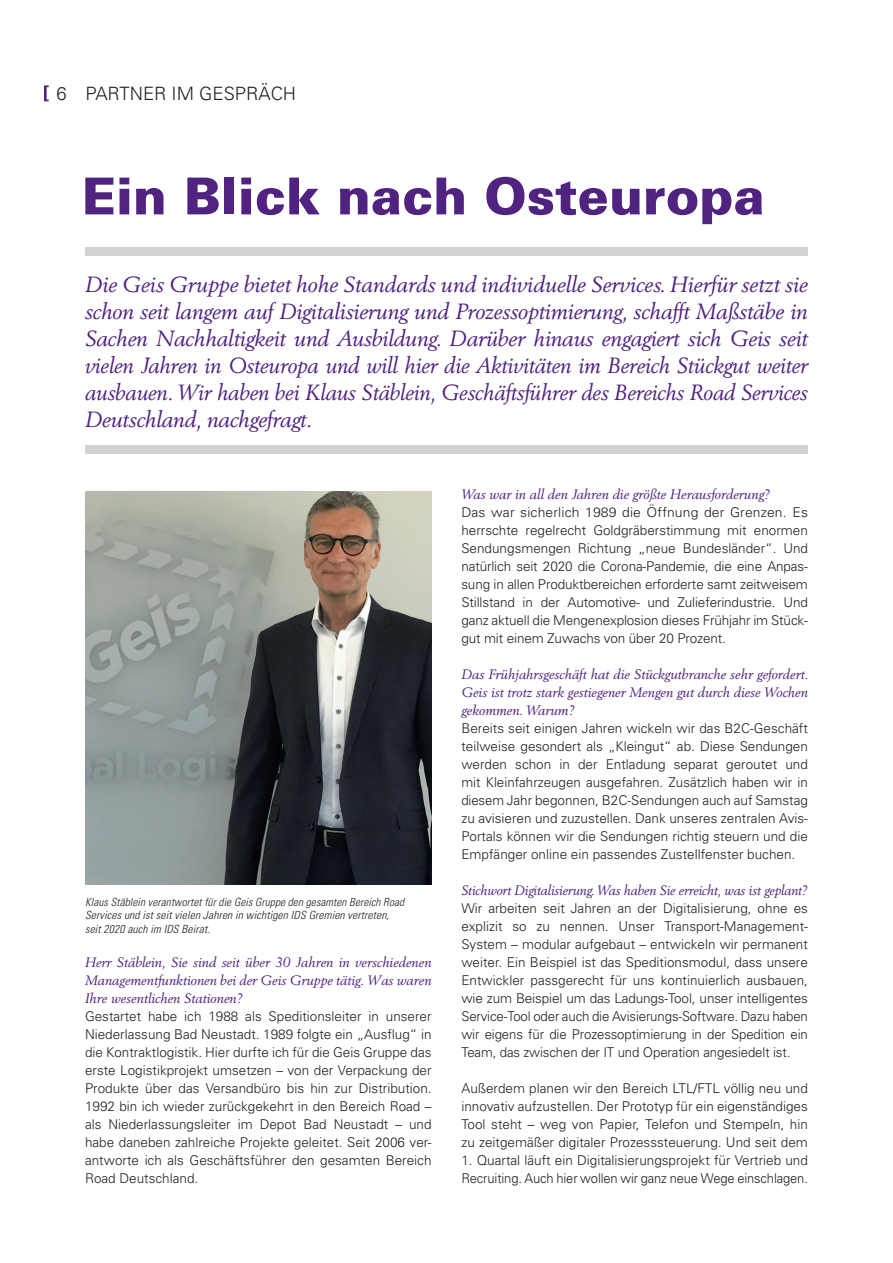
<style>
.page{position:relative;width:893px;height:1263px;background:#fff}
.page>*{position:absolute;margin:0;border:0;box-sizing:border-box;transform-origin:0 0}
.t1{font:900 51px "Univers";color:#502380}
.t2{font:italic 21.75px/27px "Berling";letter-spacing:-.01em;color:#502380;text-align:justify}
.t3{font:300 18.3px "Univers";color:#231f20}
.t4{font:300 13.5px/18px "Univers";color:#231f20;text-align:justify}
.t5{font:italic 13.5px/18px "Berling";color:#502380;text-align:justify}
.t6{font:italic 300 condensed 11.25px/13.5px "Univers";color:#231f20}
</style>
<div class="page">
<svg style="left:44px;top:85px;width:5px;height:16px"></svg>
<div style="left:85px;top:248px;width:723px;height:8px;background:#d1d2d4"></div>
<div style="left:85px;top:445px;width:723px;height:9px;background:#d1d2d4"></div>
<img style="left:85px;top:491px;width:347px;height:393px">
<h3 class="t3" style="left:56px;top:82px;width:241px">6 PARTNER IM GESPRÄCH</h3>
<h1 class="t1" style="left:82px;top:165px;width:684px">Ein Blick nach Osteuropa</h1>
<p class="t2" style="left:85px;top:271px;width:724px">Die Geis Gruppe bietet hohe Standards und individuelle Services. Hierfür setzt sie schon seit langem auf Digitalisierung und Prozessoptimierung, schafft Maßstäbe in Sachen Nachhaltigkeit und Ausbildung. Darüber hinaus engagiert sich Geis seit vielen Jahren in Osteuropa und will hier die Aktivitäten im Bereich Stückgut weiter ausbauen. Wir haben bei Klaus Stäblein, Geschäftsführer des Bereichs Road Services Deutschland, nachgefragt.</p>
<p class="t6" style="left:85px;top:895px;width:324px">KlausStäblein verantwortetfürdie GeisGruppe den gesamten Bereich Road<br>Servicesund istseitvielen Jahren in wichtigen IDS Gremien vertreten, seit2020 auch im IDS Beirat.</p>
<p class="t5" style="left:85px;top:953px;width:348px">Herr Stäblein, Sie sind seit über 30 Jahren in verschiedenen Managementfunktionen bei der Geis Gruppe tätig. Was waren Ihre wesentlichen Stationen?</p>
<p class="t4" style="left:85px;top:1007px;width:348px">Gestartet habe ich 1988 als Speditionsleiter in unserer Niederlassung Bad Neustadt. 1989 folgte ein „Ausflug“ in die Kontraktlogistik. Hier durfte ich für die Geis Gruppe das erste Logistikprojekt umsetzen – von der Verpackung der Produkte über das Versandbüro bis hin zur Distribution.<br>1992 bin ich wieder zurückgekehrt in den Bereich Road – als Niederlassungsleiter im Depot Bad Neustadt – und habe daneben zahlreiche Projekte geleitet. Seit 2006 ver&shy;antworte ich als Geschäftsführer den gesamten Bereich Road Deutschland.</p>
<p class="t5" style="left:461px;top:485px;width:310px">Was war in all den Jahren die größte Herausforderung?</p>
<p class="t4" style="left:461px;top:503px;width:348px">Das war sicherlich 1989 die Öffnung der Grenzen. Es herrschte regelrecht Goldgräberstimmung mit enormen Sendungsmengen Richtung „neue Bundesländer“. Und natürlich seit 2020 die Corona-Pandemie, die eine Anpas&shy;sung in allen Produktbereichen erforderte samt zeitweisem Stillstand in der Automotive- und Zulieferindustrie. Und ganz aktuell die Mengenexplosion dieses Frühjahr im Stück&shy;gut mit einem Zuwachs von über 20 Prozent.</p>
<p class="t5" style="left:461px;top:665px;width:349px">Das Frühjahrsgeschäft hat die Stückgutbranche sehr gefordert.<br>Geis ist trotz stark gestiegener Mengen gut durch diese Wochen gekommen. Warum?</p>
<p class="t4" style="left:461px;top:719px;width:348px">Bereits seit einigen Jahren wickeln wir das B2C-Geschäft teilweise gesondert als „Kleingut“ ab. Diese Sendungen werden schon in der Entladung separat geroutet und mit Kleinfahrzeugen ausgefahren. Zusätzlich haben wir in diesem Jahr begonnen, B2C-Sendungen auch auf Samstag zu avisieren und zuzustellen. Dank unseres zentralen Avis-Portals können wir die Sendungen richtig steuern und die Empfänger online ein passendes Zustellfenster buchen.</p>
<p class="t5" style="left:461px;top:881px;width:348px">Stichwort Digitalisierung. Was haben Sie erreicht, was ist geplant?</p>
<p class="t4" style="left:461px;top:899px;width:348px">Wir arbeiten seit Jahren an der Digitalisierung, ohne es explizit so zu nennen. Unser Transport-Management-System – modular aufgebaut – entwickeln wir permanent weiter. Ein Beispiel ist das Speditionsmodul, dass unsere Entwickler passgerecht für uns kontinuierlich ausbauen, wie zum Beispiel um das Ladungs-Tool, unser intelligentes Service-Tool oder auch die Avisierungs-Software. Dazu haben wir eigens für die Prozessoptimierung in der Spedition ein Team, das zwischen der IT und Operation angesiedelt ist.</p>
<p class="t4" style="left:461px;top:1079px;width:348px">Außerdem planen wir den Bereich LTL/FTL völlig neu und innovativ aufzustellen. Der Prototyp für ein eigenständiges Tool steht – weg von Papier, Telefon und Stempeln, hin zu zeitgemäßer digitaler Prozesssteuerung. Und seit dem</p>
<p class="t4" style="left:461px;top:1151px;width:348px">1. Quartal läuft ein Digitalisierungsprojekt für Vertrieb und<br>Recruiting. Auch hier wollen wir ganz neue Wege einschlagen.</p>
</div>
